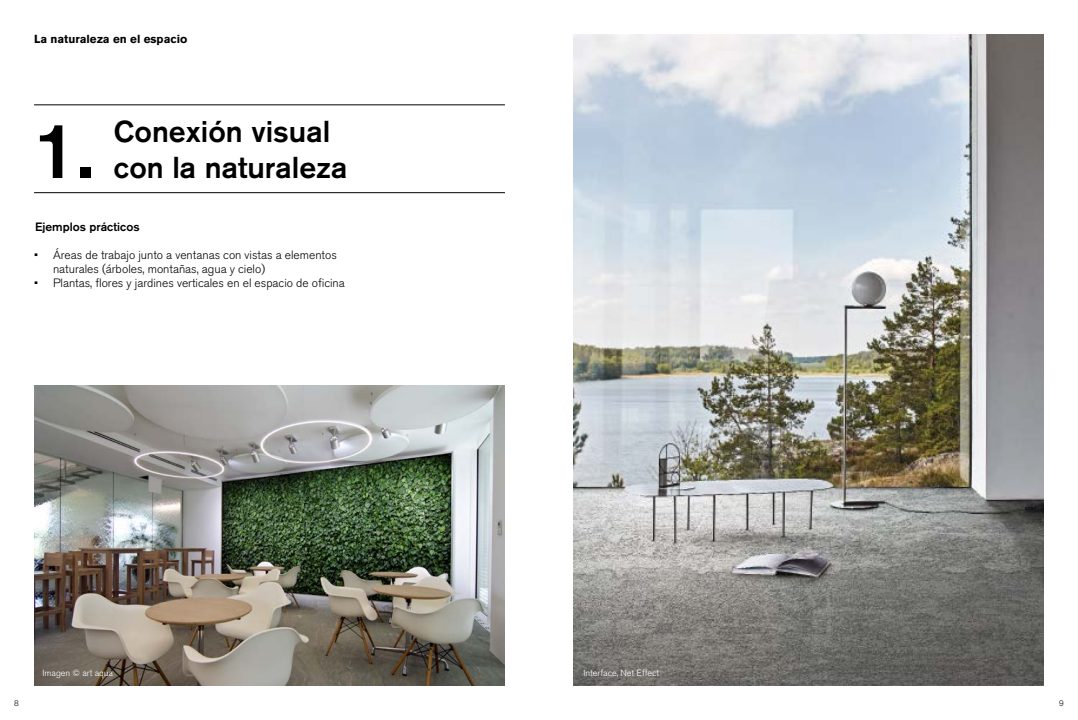
<style>
.page{position:relative;width:1078px;height:720px;background:#fff}
.page>*{position:absolute;margin:0;border:0;box-sizing:border-box;transform-origin:0 0}
.t1{font:500 78px "Akzidenz Grotesk Pro";color:#000}
.t2{font:500 30px "Akzidenz Grotesk Pro";color:#000}
.t3{font:300 12px/14px "Akzidenz Grotesk Pro";color:#000}
.t4{font:500 12px "Akzidenz Grotesk Pro";color:#000}
.t5{font:700 11.6px "Akzidenz Grotesk Pro";color:#000}
.t6{font:300 9px "Akzidenz Grotesk Pro";color:#fff}
.t7{font:300 8px "Akzidenz Grotesk Pro";color:#000}
</style>
<div class="page">
<img style="left:573px;top:34px;width:470px;height:652px">
<img style="left:34px;top:386px;width:471px;height:300px">
<hr style="left:34px;top:104px;width:471px;height:1px;background:#000">
<hr style="left:34px;top:192px;width:471px;height:1px;background:#000">
<p class="t5" style="left:34px;top:31px;width:155px">La naturaleza en el espacio</p>
<h1 class="t1" style="left:34px;top:100px;width:62px">1.</h1>
<h2 class="t2" style="left:114px;top:112px;width:218px">Conexión visual</h2>
<h2 class="t2" style="left:114px;top:148px;width:235px">con la naturaleza</h2>
<p class="t4" style="left:35px;top:219px;width:106px">Ejemplos prácticos</p>
<p class="t3" style="left:53px;top:247px;width:285px;text-indent:-19px">• Áreas de trabajo junto a ventanas con vistas a elementos naturales (árboles, montañas, agua y cielo)</p>
<p class="t3" style="left:34px;top:275px;width:312px">• Plantas, flores y jardines verticales en el espacio de oficina</p>
<p class="t6" style="left:43px;top:667px;width:72px">Imagen © art aqua</p>
<p class="t6" style="left:583px;top:667px;width:77px">Interface, Net Effect</p>
<p class="t7" style="left:14px;top:698px;width:6px">8</p>
<p class="t7" style="left:1058px;top:698px;width:6px">9</p>
</div>
